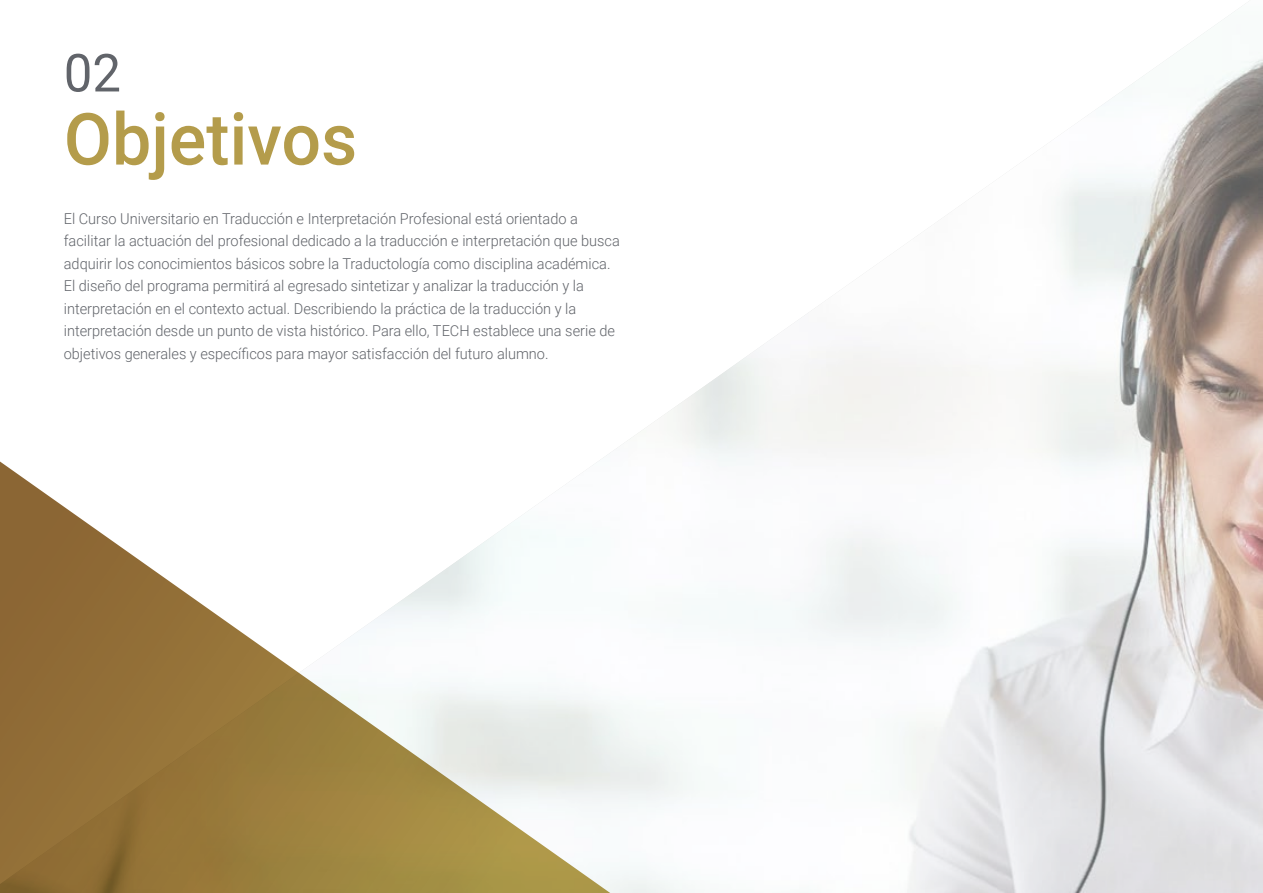
<style>
.page{position:relative;width:1263px;height:893px;background:#fff}
.page>*{position:absolute;margin:0;border:0;box-sizing:border-box;transform-origin:0 0}
.t1{font:500 72px "Roboto";color:#b49c4b}
.t2{font:52.5px "Roboto";color:#61646a}
.t3{font:300 15px/22.5px "Roboto";color:#61646a}
</style>
<div class="page">
<img style="left:620px;top:6px;width:643px;height:887px">
<svg style="left:0;top:446px;width:640px;height:447px"></svg>
<h2 class="t2" style="left:64px;top:36px;width:59px">02</h2>
<h1 class="t1" style="left:64px;top:89px;width:295px">Objetivos</h1>
<p class="t3" style="left:64px;top:207px;width:557px">El Curso Universitario en Traducción e Interpretación Profesional está orientado a facilitar la actuación del profesional dedicado a la traducción e interpretación que busca adquirir los conocimientos básicos sobre la Traductología como disciplina académica.<br>El diseño del programa permitirá al egresado sintetizar y analizar la traducción y la interpretación en el contexto actual. Describiendo la práctica de la traducción y la interpretación desde un punto de vista histórico. Para ello, TECH establece una serie de objetivos generales y específicos para mayor satisfacción del futuro alumno.</p>
</div>
